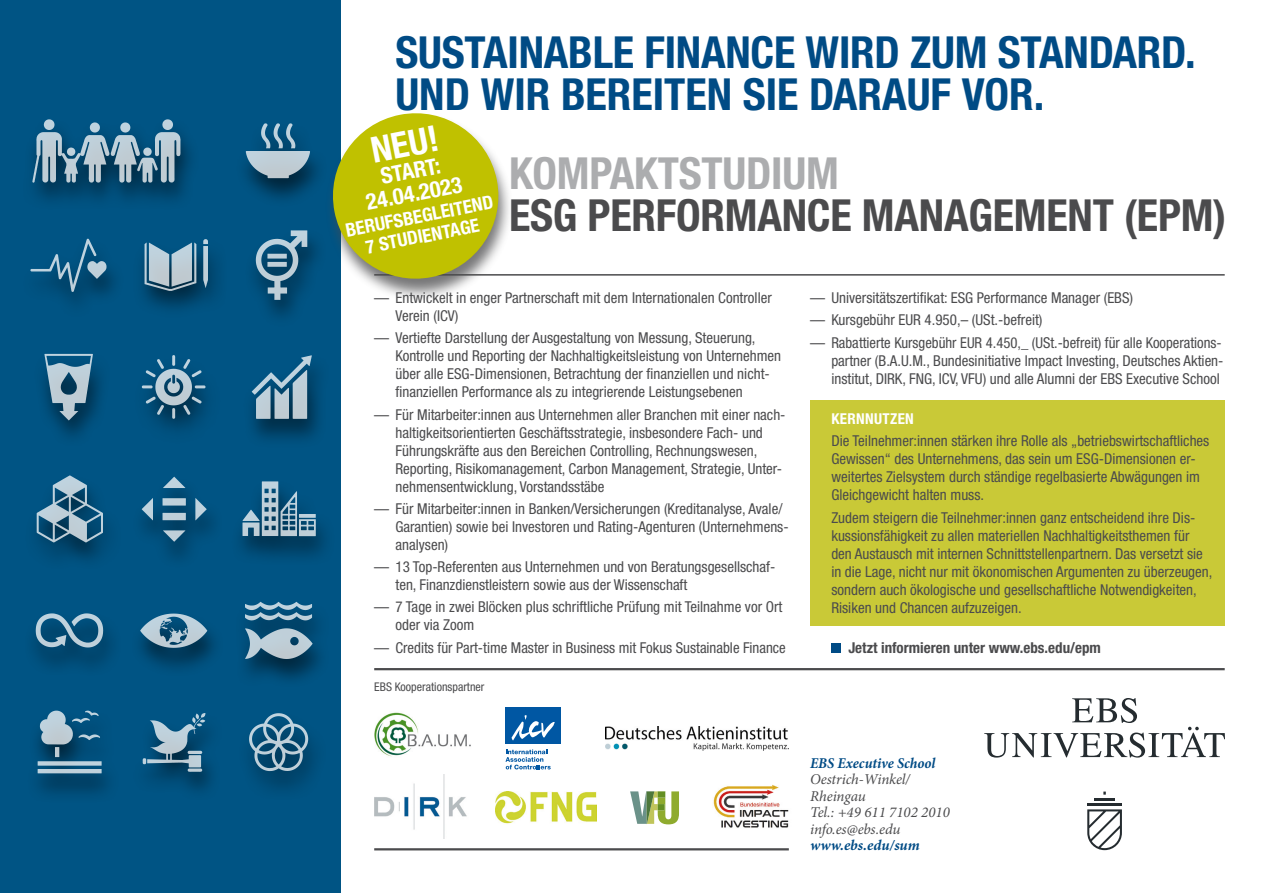
<style>
.page{position:relative;width:1263px;height:893px;background:#fff}
.page>*{position:absolute;margin:0;border:0;box-sizing:border-box;transform-origin:0 0}
.t1{font:700 condensed 44.25px/42px "Helvetica Neue";letter-spacing:-.005em;color:#004b85}
.t2{font:700 condensed 44.25px "Helvetica Neue";letter-spacing:-.005em;color:#4b4b4d}
.t3{font:700 condensed 44.25px "Helvetica Neue";letter-spacing:-.005em;color:#acadaf}
.t4{font:700 condensed 36px "Helvetica Neue";color:#fff}
.t5{font:700 condensed 22.5px/22.5px "Helvetica Neue";color:#fff;text-align:center}
.t6{font:700 condensed 18.75px/20.1px "Helvetica Neue";color:#fff;text-align:center}
.t7{font:condensed 15px/18px "Helvetica Neue";color:#4b4b4d}
.t8{font:italic 15px/16.5px "Minion Pro";letter-spacing:-.01em;color:#4b4b4d}
.t9{font:700 condensed 15px "Helvetica Neue";color:#4b4b4d}
.t10{font:italic 700 15px "Minion Pro";color:#004b85;scale:.96 1}
.t11{font:italic 700 15px "Minion Pro";color:#004b85}
.t12{font:700 condensed 15px "Helvetica Neue";letter-spacing:.025em;color:#fff}
.t13{font:condensed 12px "Helvetica Neue";color:#4b4b4d}
</style>
<div class="page">
<div style="left:810px;top:401px;width:415px;height:225px;background:#c9c937"></div>
<div style="left:831px;top:643px;width:10px;height:10px;background:#004b85"></div>
<svg style="left:984px;top:698px;width:241px;height:60px"></svg>
<hr style="left:1094px;top:798px;width:21px;height:2px;background:#252c30">
<hr style="left:1087px;top:804px;width:35px;height:2px;background:#252c30">
<svg style="left:1087px;top:809px;width:35px;height:41px"></svg>
<hr style="left:374px;top:274px;width:851px;height:2px;background:#4b4b4d">
<img style="left:374px;top:775px;width:93px;height:63px">
<div style="left:447px;top:820px;width:23px;height:18px;background:#fff"></div>
<img style="left:495px;top:791px;width:102px;height:33px">
<svg style="left:630px;top:791px;width:49px;height:33px"></svg>
<img style="left:713px;top:784px;width:76px;height:44px">
<img style="left:606px;top:727px;width:183px;height:24px">
<img style="left:374px;top:712px;width:97px;height:45px">
<div style="left:506px;top:707px;width:55px;height:37px;background:#0057a3"></div>
<svg style="left:511px;top:715px;width:44px;height:26px"></svg>
<svg style="left:505px;top:749px;width:46px;height:20px"></svg>
<hr style="left:374px;top:668px;width:851px;height:2px;background:#4b4b4d">
<hr style="left:374px;top:848px;width:415px;height:2px;background:#4b4b4d">
<div style="left:0;top:0;width:340px;height:893px;background:#005484"></div>
<div style="left:20px;top:118px;width:316px;height:686px;background:#000;opacity:.75"></div>
<img style="left:258px;top:713px;width:20px;height:12px">
<svg style="left:192px;top:713px;width:13px;height:10px"></svg>
<img style="left:40px;top:711px;width:16px;height:20px">
<img style="left:261px;top:123px;width:9px;height:25px">
<img style="left:44px;top:119px;width:123px;height:11px">
<img style="left:264px;top:230px;width:33px;height:13px">
<img style="left:145px;top:239px;width:63px;height:50px">
<img style="left:70px;top:239px;width:18px;height:46px">
<img style="left:252px;top:355px;width:60px;height:40px">
<img style="left:172px;top:355px;width:17px;height:14px">
<img style="left:44px;top:354px;width:48px;height:66px">
<img style="left:262px;top:481px;width:34px;height:55px">
<img style="left:142px;top:477px;width:65px;height:65px">
<img style="left:43px;top:476px;width:26px;height:33px">
<img style="left:275px;top:602px;width:21px;height:3px">
<img style="left:150px;top:614px;width:23px;height:7px">
<img style="left:72px;top:613px;width:14px;height:12px">
<div style="left:325px;top:113px;width:188px;height:188px;background:#4b4b4d;opacity:.75"></div>
<svg style="left:326px;top:106px;width:180px;height:180px"></svg>
<h1 class="t1" style="left:395px;top:31px;width:802px">SUSTAINABLE FINANCE WIRD ZUM STANDARD.<br>UND WIR BEREITEN SIE DARAUF VOR.</h1>
<h2 class="t4" style="left:367px;top:129px;width:70px;rotate:-11deg">NEU!</h2>
<h3 class="t5" style="left:360px;top:169px;width:99px;rotate:-11deg">START:<br>24.04.2023</h3>
<p class="t6" style="left:344px;top:220px;width:152px;rotate:-11deg">BERUFSBEGLEITEND<br>7 STUDIENTAGE</p>
<h1 class="t3" style="left:509px;top:147px;width:331px">KOMPAKTSTUDIUM</h1>
<h1 class="t2" style="left:509px;top:189px;width:719px">ESG PERFORMANCE MANAGEMENT (EPM)</h1>
<p class="t7" style="left:395px;top:289px;width:378px;text-indent:-21px">— Entwickelt in enger Partnerschaft mit dem Internationalen Controller<br>Verein (ICV)</p>
<p class="t7" style="left:395px;top:329px;width:387px;text-indent:-21px">— Vertiefte Darstellung der Ausgestaltung von Messung, Steuerung, Kontrolle und Reporting der Nachhaltigkeitsleistung von Unternehmen über alle ESG-Dimensionen, Betrachtung der finanziellen und nicht&shy;finanziellen Performance als zu integrierende Leistungsebenen</p>
<p class="t7" style="left:395px;top:405px;width:392px;text-indent:-21px">— Für Mitarbeiter:innen aus Unternehmen aller Branchen mit einer nach&shy;haltigkeitsorientierten Geschäftsstrategie, insbesondere Fach- und Führungskräfte aus den Bereichen Controlling, Rechnungswesen, Reporting, Risikomanagement, Carbon Management, Strategie, Unter&shy;nehmensentwicklung, Vorstandsstäbe</p>
<p class="t7" style="left:395px;top:499px;width:395px;text-indent:-21px">— Für Mitarbeiter:innen in Banken/Versicherungen (Kreditanalyse, Avale/<br>Garantien) sowie bei Investoren und Rating-Agenturen (Unternehmens&shy;analysen)</p>
<p class="t7" style="left:395px;top:558px;width:381px;text-indent:-21px">— 13 Top-Referenten aus Unternehmen und von Beratungsgesellschaf&shy;ten, Finanzdienstleistern sowie aus der Wissenschaft</p>
<p class="t7" style="left:395px;top:598px;width:388px;text-indent:-21px">— 7 Tage in zwei Blöcken plus schriftliche Prüfung mit Teilnahme vor Ort oder via Zoom</p>
<p class="t7" style="left:374px;top:638px;width:413px">— Credits für Part-time Master in Business mit Fokus Sustainable Finance</p>
<p class="t13" style="left:374px;top:680px;width:112px">EBS Kooperationspartner</p>
<p class="t7" style="left:810px;top:289px;width:325px">— Universitätszertifikat: ESG Performance Manager (EBS)</p>
<p class="t7" style="left:810px;top:311px;width:234px">— Kursgebühr EUR 4.950,– (USt.-befreit)</p>
<p class="t7" style="left:831px;top:333px;width:394px;text-indent:-21px">— Rabattierte Kursgebühr EUR 4.450,_ (USt.-befreit) für alle Kooperations&shy;partner (B.A.U.M., Bundesinitiative Impact Investing, Deutsches Aktien&shy;institut, DIRK, FNG, ICV, VFU) und alle Alumni der EBS Executive School</p>
<p class="t12" style="left:831px;top:410px;width:84px">KERNNUTZEN</p>
<p class="t7" style="left:831px;top:432px;width:380px">Die Teilnehmer:innen stärken ihre Rolle als „betriebswirtschaftliches Gewissen“ des Unternehmens, das sein um ESG-Dimensionen er&shy;weitertes Zielsystem durch ständige regelbasierte Abwägungen im Gleichgewicht halten muss.</p>
<p class="t7" style="left:831px;top:508px;width:383px">Zudem steigern die Teilnehmer:innen ganz entscheidend ihre Dis&shy;kussionsfähigkeit zu allen materiellen Nachhaltigkeitsthemen für den Austausch mit internen Schnittstellenpartnern. Das versetzt sie in die Lage, nicht nur mit ökonomischen Argumenten zu überzeugen, sondern auch ökologische und gesellschaftliche Notwendigkeiten, Risiken und Chancen aufzuzeigen.</p>
<p class="t9" style="left:848px;top:638px;width:254px">Jetzt informieren unter www.ebs.edu/epm</p>
<p class="t10" style="left:810px;top:752px;width:132px">EBS Executive School</p>
<p class="t8" style="left:810px;top:771px;width:141px">Oestrich-Winkel/<br>Rheingau<br>Tel.: +49 611 7102 2010 info.es@ebs.edu</p>
<p class="t11" style="left:810px;top:835px;width:111px">www.ebs.edu/sum</p>
</div>
